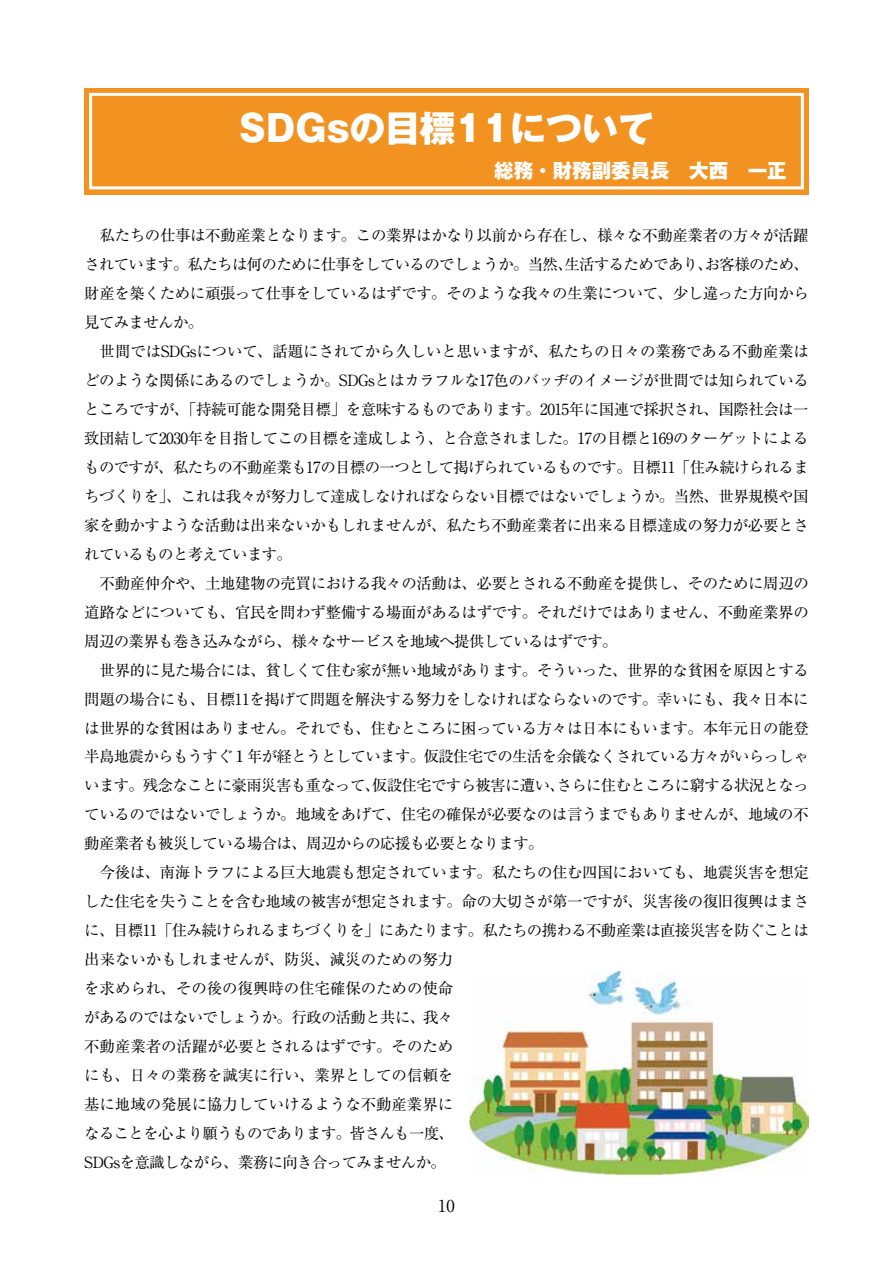
<style>
.page{position:relative;width:893px;height:1263px;background:#fff}
.page>*{position:absolute;margin:0;border:0;box-sizing:border-box;transform-origin:0 0}
.t1{font:800 36px "Gothic MB101 Pr 6";letter-spacing:-.03em;color:#fff}
.t2{font:800 19.5px "Gothic MB101 Pr 6";color:#fff}
.t3{font:16.5px "Ryumin Pr 6";color:#000}
.t4{font:15.45px/29px "Ryumin Pr 6";letter-spacing:-.02em;color:#000;text-align:justify}
</style>
<div class="page">
<div style="left:84px;top:88px;width:725px;height:106px;background:#f29220"></div>
<div style="left:89px;top:93px;width:715px;height:96px;border:3px solid #fff"></div>
<img style="left:469px;top:971px;width:340px;height:204px">
<h1 class="t1" style="left:239px;top:98px;width:417px">SDGｓの目標１１について</h1>
<p class="t2" style="left:494px;top:154px;width:294px">総務・財務副委員長　大西　一正</p>
<p class="t4" style="left:84px;top:220px;width:726px;text-indent:15px">私たちの仕事は不動産業となります。この業界はかなり以前から存在し、様々な不動産業者の方々が活躍されています。私たちは何のために仕事をしているのでしょうか。当然、生活するためであり、お客様のため、財産を築くために頑張って仕事をしているはずです。そのような我々の生業について、少し違った方向から見てみませんか。</p>
<p class="t4" style="left:84px;top:336px;width:726px;text-indent:15px">世間ではSDGsについて、話題にされてから久しいと思いますが、私たちの日々の業務である不動産業はどのような関係にあるのでしょうか。SDGsとはカラフルな17色のバッヂのイメージが世間では知られているところですが、「持続可能な開発目標」を意味するものであります。2015年に国連で採択され、国際社会は一致団結して2030年を目指してこの目標を達成しよう、と合意されました。17の目標と169のターゲットによるものですが、私たちの不動産業も17の目標の一つとして掲げられているものです。目標11「住み続けられるまちづくりを」、これは我々が努力して達成しなければならない目標ではないでしょうか。当然、世界規模や国家を動かすような活動は出来ないかもしれませんが、私たち不動産業者に出来る目標達成の努力が必要とされているものと考えています。</p>
<p class="t4" style="left:84px;top:568px;width:726px;text-indent:15px">不動産仲介や、土地建物の売買における我々の活動は、必要とされる不動産を提供し、そのために周辺の道路などについても、官民を問わず整備する場面があるはずです。それだけではありません、不動産業界の周辺の業界も巻き込みながら、様々なサービスを地域へ提供しているはずです。</p>
<p class="t4" style="left:84px;top:654px;width:726px;text-indent:15px">世界的に見た場合には、貧しくて住む家が無い地域があります。そういった、世界的な貧困を原因とする問題の場合にも、目標11を掲げて問題を解決する努力をしなければならないのです。幸いにも、我々日本には世界的な貧困はありません。それでも、住むところに困っている方々は日本にもいます。本年元日の能登半島地震からもうすぐ１年が経とうとしています。仮設住宅での生活を余儀なくされている方々がいらっしゃいます。残念なことに豪雨災害も重なって、仮設住宅ですら被害に遭い、さらに住むところに窮する状況となっているのではないでしょうか。地域をあげて、住宅の確保が必要なのは言うまでもありませんが、地域の不動産業者も被災している場合は、周辺からの応援も必要となります。</p>
<p class="t4" style="left:84px;top:857px;width:726px;text-align:left;text-indent:15px">今後は、南海トラフによる巨大地震も想定されています。私たちの住む四国においても、地震災害を想定した住宅を失うことを含む地域の被害が想定されます。命の大切さが第一ですが、災害後の復旧復興はまさに、目標11「住み続けられるまちづくりを」にあたります。私たちの携わる不動産業は直接災害を防ぐことは出来ないかもしれませんが、防災、減災のための努力<br>を求められ、その後の復興時の住宅確保のための使命<br>があるのではないでしょうか。行政の活動と共に、我々<br>不動産業者の活躍が必要とされるはずです。そのため<br>にも、日々の業務を誠実に行い、業界としての信頼を<br>基に地域の発展に協力していけるような不動産業界に<br>なることを心より願うものであります。皆さんも一度、<br>SDGsを意識しながら、業務に向き合ってみませんか。</p>
<p class="t3" style="left:438px;top:1193px;width:18px">10</p>
</div>
